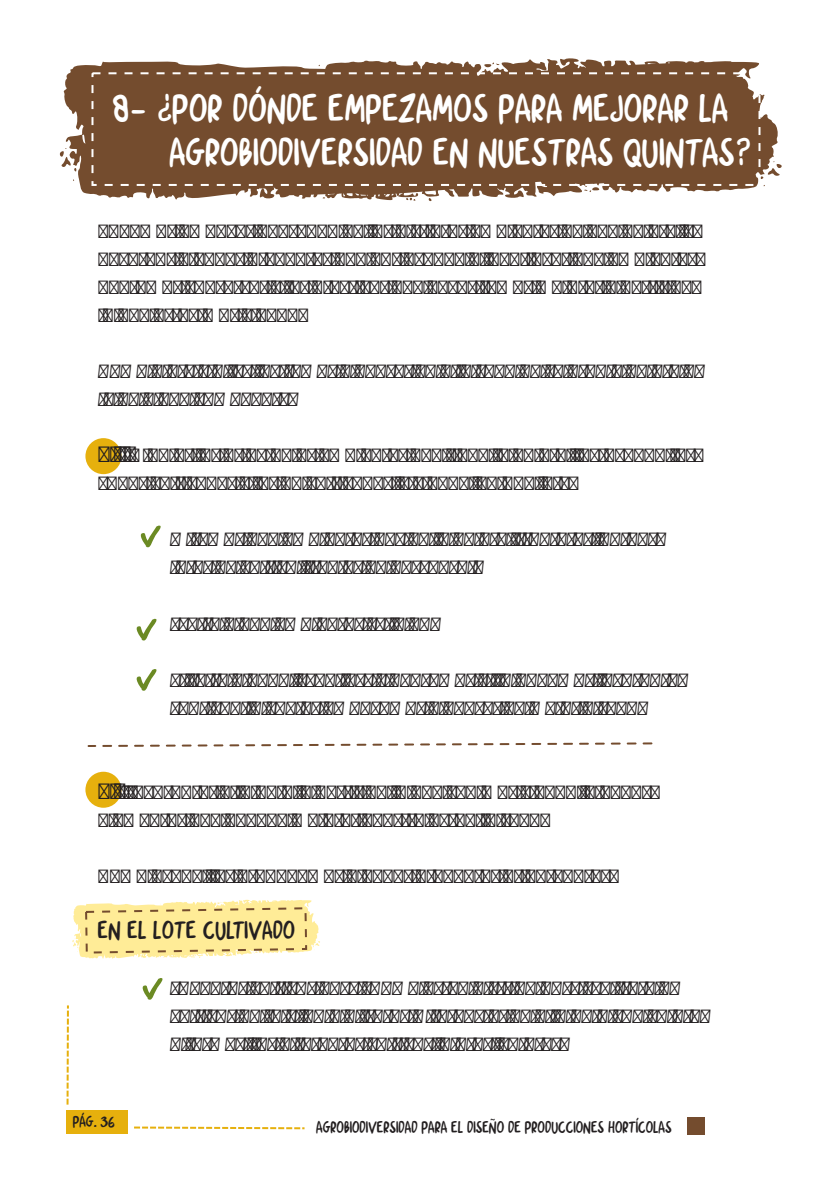
<style>
.page{position:relative;width:840px;height:1191px;background:#fff}
.page>*{position:absolute;margin:0;border:0;box-sizing:border-box;transform-origin:0 0}
.t1{font:40px/44px "Chicken Soup";letter-spacing:-.005em;color:#fff}
.t2{font:26px "Chicken Soup";color:#231f20}
.t3{font:19px/28px "Asap";letter-spacing:-.005em;color:#231f20}
.t4{font:italic 600 19px/28px "Asap";letter-spacing:-.005em;color:#231f20}
.t5{font:italic 500 19px/28px "Asap";letter-spacing:-.005em;color:#231f20}
.t6{font:17px "Chicken Soup";letter-spacing:-.01em;color:#231f20;scale:.95 1}
.t7{font:16px "Chicken Soup";color:#231f20}
.s1{font-weight:700;font-size:22px}
</style>
<div class="page">
<svg style="left:66px;top:1005px;width:3px;height:99px"></svg>
<div style="left:66px;top:1110px;width:62px;height:24px;background:#e6b00d"></div>
<svg style="left:134px;top:1126px;width:171px;height:4px"></svg>
<div style="left:686px;top:1117px;width:18px;height:17px;background:#744c2e"></div>
<svg style="left:72px;top:899px;width:248px;height:60px"></svg>
<div style="left:85px;top:771px;width:36px;height:36px;background:#e6b00d;border-radius:50%"></div>
<svg style="left:59px;top:58px;width:722px;height:144px;fill:#744c2e"></svg>
<div style="left:91px;top:72px;width:669px;height:114px;border:2px dashed #fff"></div>
<div style="left:85px;top:438px;width:36px;height:36px;background:#e6b00d;border-radius:50%"></div>
<svg style="left:87px;top:742px;width:566px;height:5px"></svg>
<svg style="left:140px;top:525px;width:21px;height:22px"></svg>
<svg style="left:136px;top:618px;width:21px;height:23px"></svg>
<svg style="left:136px;top:669px;width:21px;height:22px"></svg>
<svg style="left:142px;top:978px;width:21px;height:22px"></svg>
<h1 class="t1" style="left:170px;top:87px;width:583px;text-indent:-57px">8- ¿POR DÓNDE EMPEZAMOS PARA MEJORAR LA<br>AGROBIODIVERSIDAD EN NUESTRAS QUINTAS?</h1>
<p class="t3" style="left:98px;top:217px;width:598px">PODEMOS EMPEZAR PENSANDO EN LOS DISTINTOS AMBIENTES DE UNA QUINTA, Y HACERNOS ALGUNAS PREGUNTAS QUE NOS AYUDEN A IDENTIFICAR QUÉ AMBIENTES QUEREMOS CONSERVAR Y LAS PRÁCTICAS QUE NECESITAMOS MEJORAR A PARTIR DE LO QUE ESTUVIMOS VIENDO.</p>
<p class="t5" style="left:98px;top:357px;width:597px">COMO EJERCICIO LXS INVITAMOS A PENSAR EN EL DISEÑO DE SU PROPIA QUINTA O<br>LA DE ALGÚN COMPAÑERX:</p>
<p class="t3" style="left:98px;top:441px;width:596px"><span class="s1">1.</span> DIBUJAR LOS PRINCIPALES AMBIENTES QUE TIENE LA QUINTA, INCLUYENDO LAS<br>ZONAS CULTIVADAS Y LAS NO CULTIVADAS, VIVIENDA, GALPÓN, ETC.</p>
<p class="t4" style="left:170px;top:525px;width:490px">MIREMOS QUÉ AMBIENTES HAY EN LA QUINTA (FRONTERAS, BORDES,<br>LOTES DE CULTIVO, FRANJAS EN DESCANSO).</p>
<p class="t4" style="left:170px;top:609px;width:270px">¿FALTA ALGÚN AMBIENTE? ¿SÍ O NO?</p>
<p class="t4" style="left:170px;top:665px;width:515px">SI FALTA ALGUNO: ¿CUÁL ES? Y PENSEMOS SI LO PODEMOS INCORPORAR ¿POR CUÁL O CUÁLES EMPEZAMOS A PENSAR UN MEJOR DISEÑO?</p>
<p class="t3" style="left:98px;top:777px;width:553px"><span class="s1">2.</span> INCORPORAR AL DIBUJO, A PARTIR DE LO QUE VENIMOS VIENDO, ALGUNOS<br>ELEMENTOS QUE PUEDAN MEJORAR NUESTRO ACTUAL DISEÑO.</p>
<p class="t3" style="left:98px;top:861px;width:515px">COMO AYUDA, LES PROPONEMOS ALGUNAS PREGUNTAS ORIENTADORAS:</p>
<h2 class="t2" style="left:98px;top:914px;width:199px">EN EL LOTE CULTIVADO</h2>
<p class="t4" style="left:170px;top:973px;width:538px">¿CUÁNTOS CULTIVOS HAY? ¿CÓMO ESTÁN DISTRIBUIDOS? ¿SE TRATA DE<br>CULTIVOS DE RAÍZ, HOJA O FRUTO? DIFERENCIAR EN EL DIBUJO CON COLORES<br>O FORMAS, LOS DIFERENTES CULTIVOS, OLORES, COLORES.</p>
<p class="t7" style="left:73px;top:1112px;width:44px">PÁG. 36</p>
<p class="t6" style="left:316px;top:1117px;width:375px">AGROBIODIVERSIDAD PARA EL DISEÑO DE PRODUCCIONES HORTÍCOLAS</p>
</div>
